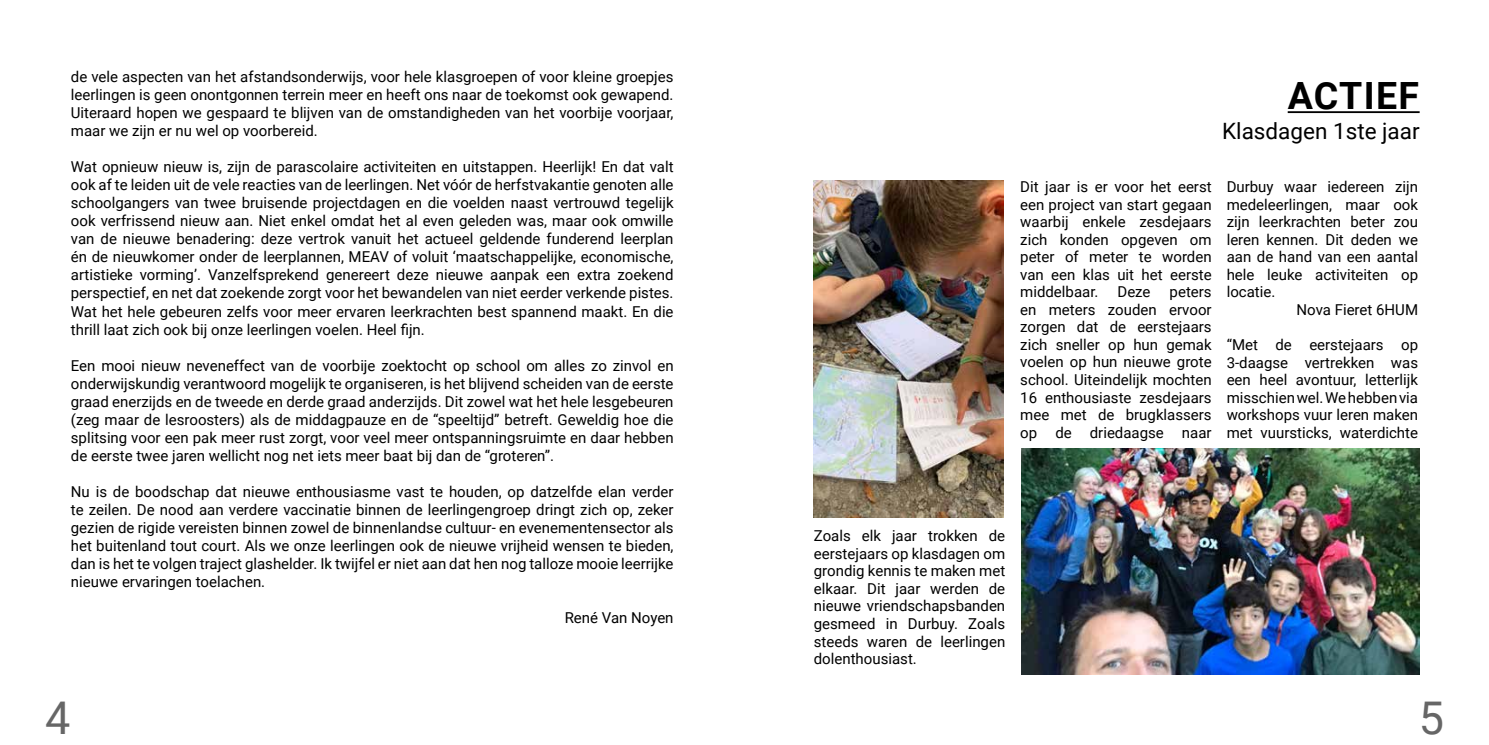
<style>
.page{position:relative;width:1489px;height:745px;background:#fff}
.page>*{position:absolute;margin:0;border:0;box-sizing:border-box;transform-origin:0 0}
.t1{font:45px "Roboto";color:#666}
.t2{font:700 37.5px "Roboto";letter-spacing:.035em;color:#000}
.t3{font:22.5px "Roboto";color:#000}
.t4{font:15px/17.5px "Roboto";color:#000;text-align:justify}
</style>
<div class="page">
<hr style="left:1287px;top:111px;width:132px;height:2px;background:#000">
<img style="left:813px;top:181px;width:190px;height:336px">
<img style="left:1021px;top:448px;width:398px;height:225px">
<p class="t4" style="left:71px;top:67px;width:604px;line-height:18px">de vele aspecten van het afstandsonderwijs, voor hele klasgroepen of voor kleine groepjes leerlingen is geen onontgonnen terrein meer en heeft ons naar de toekomst ook gewapend.<br>Uiteraard hopen we gespaard te blijven van de omstandigheden van het voorbije voorjaar, maar we zijn er nu wel op voorbereid.</p>
<p class="t4" style="left:71px;top:157px;width:604px;line-height:18px">Wat opnieuw nieuw is, zijn de parascolaire activiteiten en uitstappen. Heerlijk! En dat valt ook af te leiden uit de vele reacties van de leerlingen. Net vóór de herfstvakantie genoten alle schoolgangers van twee bruisende projectdagen en die voelden naast vertrouwd tegelijk ook verfrissend nieuw aan. Niet enkel omdat het al even geleden was, maar ook omwille van de nieuwe benadering: deze vertrok vanuit het actueel geldende funderend leerplan én de nieuwkomer onder de leerplannen, MEAV of voluit ‘maatschappelijke, economische, artistieke vorming’. Vanzelfsprekend genereert deze nieuwe aanpak een extra zoekend perspectief, en net dat zoekende zorgt voor het bewandelen van niet eerder verkende pistes.<br>Wat het hele gebeuren zelfs voor meer ervaren leerkrachten best spannend maakt. En die thrill laat zich ook bij onze leerlingen voelen. Heel fijn.</p>
<p class="t4" style="left:71px;top:355px;width:604px;line-height:18px">Een mooi nieuw neveneffect van de voorbije zoektocht op school om alles zo zinvol en onderwijskundig verantwoord mogelijk te organiseren, is het blijvend scheiden van de eerste graad enerzijds en de tweede en derde graad anderzijds. Dit zowel wat het hele lesgebeuren (zeg maar de lesroosters) als de middagpauze en de “speeltijd” betreft. Geweldig hoe die splitsing voor een pak meer rust zorgt, voor veel meer ontspanningsruimte en daar hebben de eerste twee jaren wellicht nog net iets meer baat bij dan de “groteren”.</p>
<p class="t4" style="left:71px;top:481px;width:604px;line-height:18px">Nu is de boodschap dat nieuwe enthousiasme vast te houden, op datzelfde elan verder te zeilen. De nood aan verdere vaccinatie binnen de leerlingengroep dringt zich op, zeker gezien de rigide vereisten binnen zowel de binnenlandse cultuur- en evenementensector als het buitenland tout court. Als we onze leerlingen ook de nieuwe vrijheid wensen te bieden, dan is het te volgen traject glashelder. Ik twijfel er niet aan dat hen nog talloze mooie leerrijke nieuwe ervaringen toelachen.</p>
<p class="t4" style="left:564px;top:607px;width:110px">René Van Noyen</p>
<h2 class="t2" style="left:1287px;top:70px;width:133px">ACTIEF</h2>
<h3 class="t3" style="left:1221px;top:116px;width:199px">Klasdagen 1ste jaar</h3>
<p class="t4" style="left:1020px;top:177px;width:193px">Dit jaar is er voor het eerst een project van start gegaan waarbij enkele zesdejaars zich konden opgeven om peter of meter te worden van een klas uit het eerste middelbaar.</p>
<p class="t4" style="left:1117px;top:282px;width:35px">Deze</p>
<p class="t4" style="left:1020px;top:282px;width:193px;text-indent:149px">peters en meters zouden ervoor zorgen dat de eerstejaars zich sneller op hun gemak voelen op hun nieuwe grote school. Uiteindelijk mochten 16 enthousiaste zesdejaars mee met de brugklassers op de driedaagse naar</p>
<p class="t4" style="left:1226px;top:177px;width:193px">Durbuy waar iedereen zijn</p>
<p class="t4" style="left:1226px;top:195px;width:193px">medeleerlingen, maar ook</p>
<p class="t4" style="left:1226px;top:212px;width:193px">zijn leerkrachten beter zou</p>
<p class="t4" style="left:1226px;top:230px;width:193px">leren kennen. Dit deden we</p>
<p class="t4" style="left:1226px;top:247px;width:193px">aan de hand van een aantal</p>
<p class="t4" style="left:1226px;top:265px;width:193px">hele leuke activiteiten op</p>
<p class="t4" style="left:1226px;top:282px;width:50px">locatie.</p>
<p class="t4" style="left:1296px;top:300px;width:123px">Nova Fieret 6HUM</p>
<p class="t4" style="left:1226px;top:335px;width:193px">“Met de eerstejaars op 3-daagse vertrekken was een heel avontuur, letterlijk misschien wel. We hebben via workshops vuur leren maken met vuursticks, waterdichte</p>
<p class="t4" style="left:813px;top:526px;width:193px">Zoals elk jaar trokken de eerstejaars op klasdagen om grondig kennis te maken met elkaar. Dit jaar werden de nieuwe vriendschapsbanden gesmeed in Durbuy. Zoals steeds waren de leerlingen dolenthousiast.</p>
<h1 class="t1" style="left:45px;top:685px;width:27px">4</h1>
<h1 class="t1" style="left:1418px;top:685px;width:27px">5</h1>
</div>
